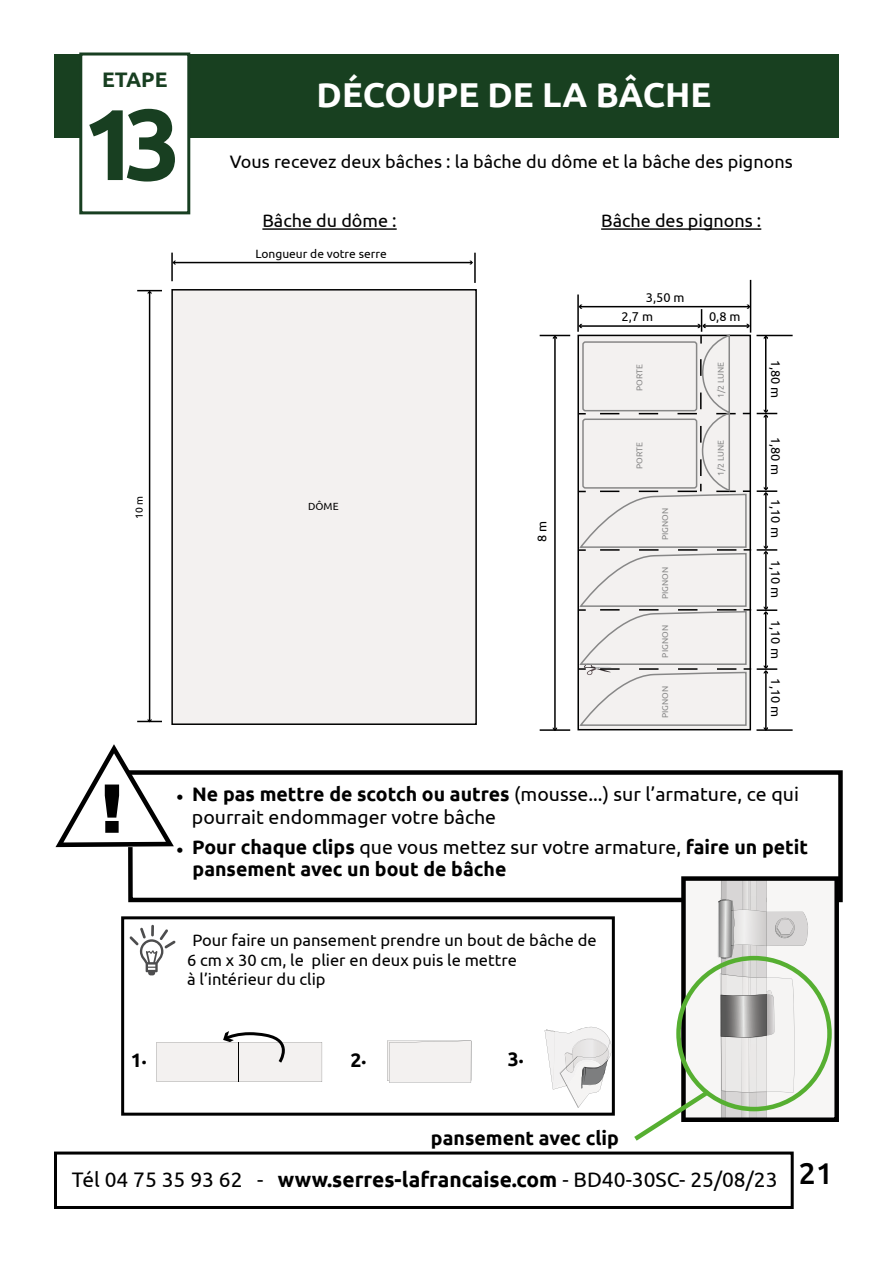
<style>
.page{position:relative;width:893px;height:1263px;background:#fff}
.page>*{position:absolute;margin:0;border:0;box-sizing:border-box;transform-origin:0 0}
.t1{font:700 100.5px "Ubuntu";color:#183f21}
.t2{font:700 34.5px "Ubuntu";color:#fff}
.t3{font:21px "Ubuntu";color:#000}
.t4{font:700 21px "Ubuntu";color:#183f21}
.t5{font:700 19.5px/22.5px "Ubuntu";color:#000}
.t6{font:19.5px/22.5px "Ubuntu";color:#000}
.t7{font:18px "Ubuntu";color:#000}
.t8{font:16.5px/19.5px "Ubuntu";color:#000}
.t9{font:12.75px "Ubuntu";color:#000}
.t10{font:12px "Ubuntu";color:#000}
.t11{font:10.35px "Ubuntu";color:#000}
.t12{font:8.55px "Ubuntu";color:#878787}
.s1{font-family:"Comic Sans MS"}
.s2{font-weight:700}
.s3{font-family:"Comic Sans MS";font-weight:400}
.s4{font-weight:400}
</style>
<div class="page">
<div style="left:54px;top:54px;width:785px;height:83px;background:#184020"></div>
<div style="left:79px;top:53px;width:111px;height:161px;background:#fff;border:3px solid #183f21"></div>
<div style="left:54px;top:1151px;width:740px;height:58px;border:3px solid #000"></div>
<hr style="left:540px;top:335px;width:30px;height:1px;background:#000">
<hr style="left:540px;top:729px;width:30px;height:2px;background:#000">
<hr style="left:554px;top:337px;width:2px;height:392px;background:#000">
<svg style="left:553px;top:336px;width:4px;height:3px"></svg>
<svg style="left:553px;top:727px;width:4px;height:4px"></svg>
<hr style="left:750px;top:280px;width:1px;height:53px;background:#000">
<hr style="left:577px;top:294px;width:2px;height:38px;background:#000">
<hr style="left:756px;top:729px;width:37px;height:2px;background:#000">
<hr style="left:756px;top:335px;width:37px;height:1px;background:#000">
<hr style="left:757px;top:668px;width:20px;height:2px;background:#000">
<hr style="left:757px;top:609px;width:20px;height:2px;background:#000">
<hr style="left:765px;top:671px;width:2px;height:58px;background:#000">
<svg style="left:764px;top:727px;width:4px;height:4px"></svg>
<hr style="left:765px;top:612px;width:1px;height:55px;background:#000">
<svg style="left:764px;top:665px;width:4px;height:9px"></svg>
<hr style="left:757px;top:549px;width:20px;height:2px;background:#000">
<hr style="left:765px;top:552px;width:2px;height:57px;background:#000">
<svg style="left:764px;top:606px;width:4px;height:9px"></svg>
<hr style="left:757px;top:490px;width:20px;height:2px;background:#000">
<hr style="left:765px;top:493px;width:2px;height:55px;background:#000">
<svg style="left:764px;top:545px;width:4px;height:10px"></svg>
<hr style="left:765px;top:416px;width:2px;height:73px;background:#000">
<svg style="left:764px;top:487px;width:4px;height:9px"></svg>
<hr style="left:765px;top:337px;width:1px;height:75px;background:#000">
<svg style="left:757px;top:409px;width:20px;height:9px"></svg>
<svg style="left:579px;top:675px;width:168px;height:52px"></svg>
<svg style="left:578px;top:305px;width:173px;height:370px"></svg>
<hr style="left:474px;top:253px;width:2px;height:30px;background:#000">
<hr style="left:149px;top:292px;width:1px;height:429px;background:#000">
<svg style="left:137px;top:290px;width:25px;height:4px"></svg>
<svg style="left:137px;top:719px;width:25px;height:3px"></svg>
<hr style="left:171px;top:253px;width:2px;height:28px;background:#000">
<hr style="left:174px;top:262px;width:298px;height:1px;background:#000">
<div style="left:172px;top:290px;width:304px;height:434px;background:#f3f1f0"></div>
<div style="left:171px;top:289px;width:306px;height:436px;border:2px solid #000"></div>
<svg style="left:56px;top:744px;width:72px;height:103px"></svg>
<svg style="left:123px;top:768px;width:720px;height:135px"></svg>
<svg style="left:629px;top:876px;width:210px;height:265px"></svg>
<svg style="left:130px;top:925px;width:46px;height:50px"></svg>
<div style="left:121px;top:916px;width:494px;height:200px;border:3px solid #000"></div>
<div style="left:387px;top:1041px;width:84px;height:41px;background:#f3f1f0"></div>
<svg style="left:545px;top:1027px;width:69px;height:81px"></svg>
<svg style="left:157px;top:1031px;width:165px;height:51px"></svg>
<hr style="left:239px;top:1042px;width:1px;height:40px;background:#000">
<hr style="left:262px;top:228px;width:135px;height:2px;background:#000">
<hr style="left:601px;top:228px;width:160px;height:2px;background:#000">
<p class="t4" style="left:102px;top:66px;width:67px">ETAPE</p>
<h1 class="t1" style="left:82px;top:83px;width:101px">13</h1>
<h2 class="t2" style="left:317px;top:74px;width:396px">DÉCOUPE DE LA BÂCHE</h2>
<p class="t7" style="left:230px;top:151px;width:564px">Vous recevez deux bâches : la bâche du dôme et la bâche des pignons</p>
<p class="t7" style="left:262px;top:210px;width:136px">Bâche du dôme :</p>
<p class="t10" style="left:255px;top:247px;width:133px">Longueur de votre serre</p>
<p class="t7" style="left:601px;top:210px;width:162px">Bâche des pignons :</p>
<p class="t9" style="left:646px;top:289px;width:40px">3,50 m</p>
<p class="t9" style="left:622px;top:308px;width:33px">2,7 m</p>
<p class="t9" style="left:709px;top:308px;width:33px">0,8 m</p>
<p class="t12" style="left:634px;top:391px;width:28px;rotate:-90deg">PORTE</p>
<p class="t12" style="left:634px;top:469px;width:28px;rotate:-90deg">PORTE</p>
<p class="t12" style="left:716px;top:398px;width:38px;rotate:-90deg">1/2 LUNE</p>
<p class="t12" style="left:716px;top:476px;width:38px;rotate:-90deg">1/2 LUNE</p>
<p class="t9" style="left:783px;top:360px;width:40px;rotate:90deg">1,80 m</p>
<p class="t9" style="left:783px;top:437px;width:40px;rotate:90deg">1,80 m</p>
<p class="t11" style="left:133px;top:519px;width:25px;rotate:-90deg">10 m</p>
<p class="t11" style="left:308px;top:500px;width:32px">DÔME</p>
<p class="t9" style="left:534px;top:542px;width:23px;rotate:-90deg">8 m</p>
<p class="t12" style="left:660px;top:540px;width:34px;rotate:-90deg">PIGNON</p>
<p class="t12" style="left:660px;top:599px;width:34px;rotate:-90deg">PIGNON</p>
<p class="t12" style="left:660px;top:657px;width:34px;rotate:-90deg">PIGNON</p>
<p class="t12" style="left:660px;top:718px;width:34px;rotate:-90deg">PIGNON</p>
<p class="t9" style="left:783px;top:499px;width:40px;rotate:90deg">1,10 m</p>
<p class="t9" style="left:783px;top:559px;width:40px;rotate:90deg">1,10 m</p>
<p class="t9" style="left:783px;top:620px;width:40px;rotate:90deg">1,10 m</p>
<p class="t9" style="left:783px;top:678px;width:40px;rotate:90deg">1,10 m</p>
<p class="t6" style="left:192px;top:782px;width:609px;text-indent:-18px"><span class="s1">●</span> <span class="s2">Ne pas mettre de scotch ou autres</span> (mousse...) sur l’armature, ce qui pourrait endommager votre bâche</p>
<p class="t5" style="left:193px;top:835px;width:617px;text-indent:-19px"><span class="s3">●</span> Pour chaque clips <span class="s4">que vous mettez sur votre armature,</span> faire un petit pansement avec un bout de bâche</p>
<p class="t8" style="left:187px;top:930px;width:411px;text-indent:5px">Pour faire un pansement prendre un bout de bâche de<br>6 cm x 30 cm, le plier en deux puis le mettre<br>à l’intérieur du clip</p>
<p class="t5" style="left:131px;top:1047px;width:17px">1.</p>
<p class="t5" style="left:350px;top:1047px;width:17px">2.</p>
<p class="t5" style="left:508px;top:1046px;width:17px">3.</p>
<p class="t5" style="left:431px;top:1126px;width:190px">pansement avec clip</p>
<p class="t3" style="left:72px;top:1167px;width:763px">Tél 04 75 35 93 62 - <span class="s2">www.serres-lafrancaise.com</span> - BD40-30SC- 25/08/23 <sup>21</sup></p>
</div>
